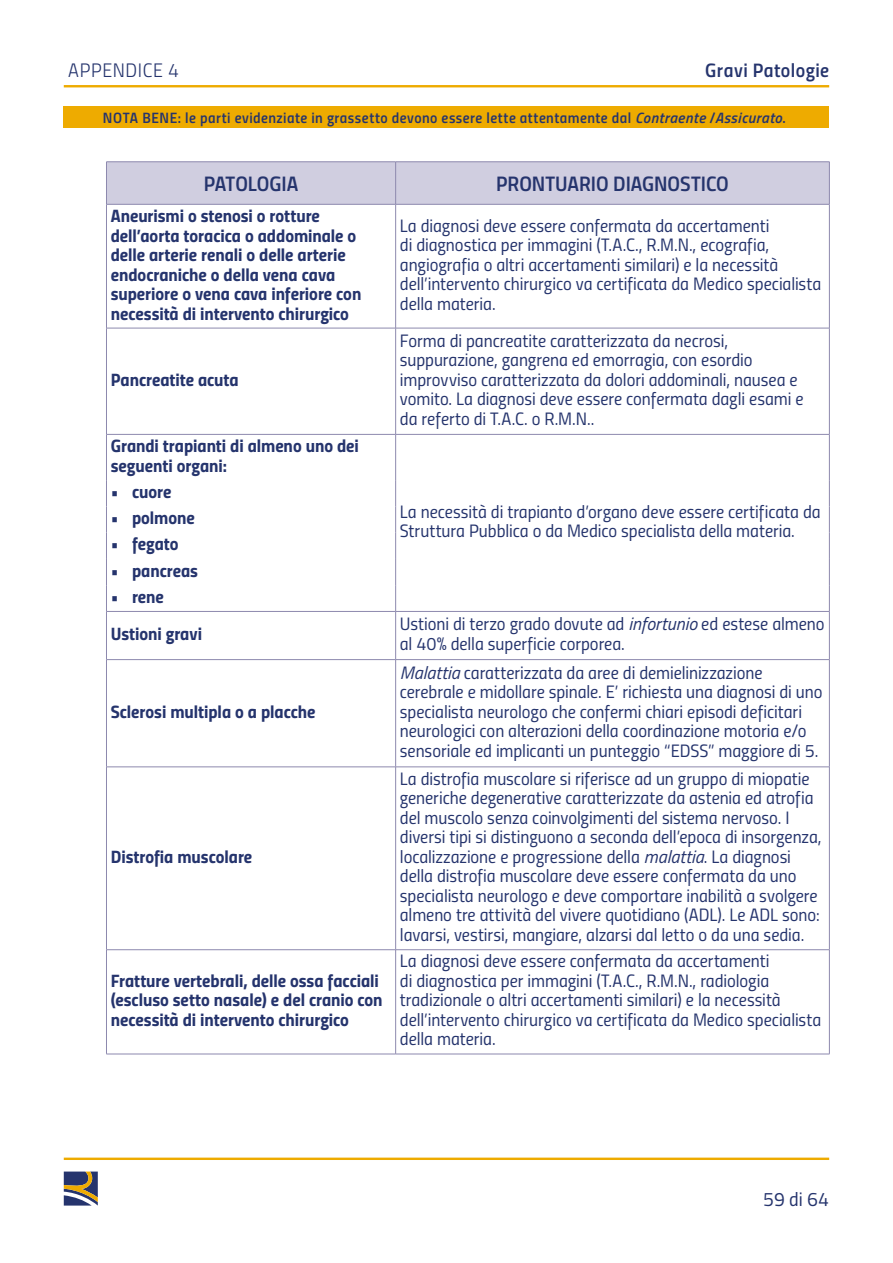
<style>
.page{position:relative;width:893px;height:1263px;background:#fff}
.page>*{position:absolute;margin:0;border:0;box-sizing:border-box;transform-origin:0 0}
.t1{font:21px "Titillium Semibold Upright";color:#25346d}
.t2{font:19.5px "Titillium Semibold Upright";letter-spacing:.025em;color:#25346d}
.t3{font:19.5px "Titillium Light Upright";color:#25346d}
.t4{font:19.5px "Titillium Regular Upright";color:#25346d}
.t5{font:18px/19.5px "Titillium Regular Upright";letter-spacing:-.005em;color:#25346d}
.t6{font:18px/19.5px "Titillium Bold Upright";letter-spacing:-.005em;color:#25346d}
.t7{font:15px "Titillium Semibold Upright";letter-spacing:.03em;color:#25346d}
.s1{font-family:"Titillium";font-weight:600;font-style:italic}
.s2{font-family:"Titillium";font-style:italic}
</style>
<div class="page">
<div style="left:64px;top:106px;width:765px;height:22px;background:#eeab00"></div>
<svg style="left:64px;top:1171px;width:34px;height:34px"></svg>
<hr style="left:64px;top:1157px;width:765px;height:3px;background:#eeab00">
<hr style="left:64px;top:85px;width:765px;height:2px;background:#eeab00">
<div style="left:107px;top:163px;width:722px;height:41px;background:#d0cee0"></div>
<hr style="left:106px;top:204px;width:1px;height:124px;background:#8d89ae">
<hr style="left:395px;top:204px;width:1px;height:124px;background:#8d89ae">
<hr style="left:829px;top:204px;width:1px;height:124px;background:#8d89ae">
<hr style="left:106px;top:328px;width:290px;height:1px;background:#8d89ae">
<hr style="left:106px;top:328px;width:1px;height:106px;background:#8d89ae">
<hr style="left:396px;top:328px;width:434px;height:1px;background:#8d89ae">
<hr style="left:395px;top:328px;width:1px;height:106px;background:#8d89ae">
<hr style="left:829px;top:328px;width:1px;height:106px;background:#8d89ae">
<hr style="left:106px;top:434px;width:290px;height:1px;background:#8d89ae">
<hr style="left:106px;top:435px;width:1px;height:45px;background:#8d89ae">
<hr style="left:396px;top:434px;width:434px;height:1px;background:#8d89ae">
<hr style="left:395px;top:435px;width:1px;height:45px;background:#8d89ae">
<hr style="left:829px;top:435px;width:1px;height:45px;background:#8d89ae">
<svg style="left:829px;top:480px;width:1px;height:131px"></svg>
<svg style="left:106px;top:480px;width:1px;height:131px"></svg>
<svg style="left:395px;top:480px;width:1px;height:131px"></svg>
<hr style="left:106px;top:611px;width:290px;height:1px;background:#8d89ae">
<hr style="left:106px;top:612px;width:1px;height:47px;background:#8d89ae">
<hr style="left:396px;top:611px;width:434px;height:1px;background:#8d89ae">
<hr style="left:395px;top:612px;width:1px;height:47px;background:#8d89ae">
<hr style="left:829px;top:612px;width:1px;height:47px;background:#8d89ae">
<hr style="left:106px;top:659px;width:290px;height:1px;background:#8d89ae">
<hr style="left:106px;top:660px;width:1px;height:107px;background:#8d89ae">
<hr style="left:396px;top:659px;width:434px;height:1px;background:#8d89ae">
<hr style="left:395px;top:660px;width:1px;height:107px;background:#8d89ae">
<hr style="left:829px;top:660px;width:1px;height:107px;background:#8d89ae">
<hr style="left:106px;top:767px;width:290px;height:1px;background:#8d89ae">
<hr style="left:106px;top:767px;width:1px;height:182px;background:#8d89ae">
<hr style="left:396px;top:767px;width:434px;height:1px;background:#8d89ae">
<hr style="left:395px;top:767px;width:1px;height:182px;background:#8d89ae">
<hr style="left:829px;top:767px;width:1px;height:182px;background:#8d89ae">
<hr style="left:106px;top:949px;width:290px;height:1px;background:#8d89ae">
<hr style="left:106px;top:950px;width:1px;height:104px;background:#8d89ae">
<hr style="left:396px;top:949px;width:434px;height:1px;background:#8d89ae">
<hr style="left:395px;top:950px;width:1px;height:104px;background:#8d89ae">
<hr style="left:829px;top:950px;width:1px;height:104px;background:#8d89ae">
<hr style="left:106px;top:1054px;width:290px;height:1px;background:#8d89ae">
<hr style="left:396px;top:1054px;width:434px;height:1px;background:#8d89ae">
<hr style="left:106px;top:162px;width:290px;height:1px;background:#8d89ae">
<hr style="left:106px;top:162px;width:1px;height:42px;background:#8d89ae">
<hr style="left:396px;top:162px;width:434px;height:1px;background:#8d89ae">
<hr style="left:395px;top:162px;width:1px;height:42px;background:#8d89ae">
<hr style="left:829px;top:162px;width:1px;height:42px;background:#8d89ae">
<hr style="left:106px;top:204px;width:290px;height:1px;background:#8d89ae">
<hr style="left:396px;top:204px;width:434px;height:1px;background:#8d89ae">
<p class="t3" style="left:68px;top:56px;width:46px">APPENDICE</p>
<p class="t3" style="left:168px;top:56px;width:12px">4</p>
<p class="t2" style="left:705px;top:55px;width:125px">Gravi Patologie</p>
<p class="t7" style="left:103px;top:106px;width:684px">nota bene: le parti evidenziate in grassetto devono essere lette attentamente dal <span class="s1">Contraente</span> /<span class="s1">Assicurato</span>.</p>
<p class="t1" style="left:204px;top:168px;width:95px">PATOLOGIA</p>
<p class="t1" style="left:496px;top:168px;width:222px">PRONTUARIO DIAGNOSTICO</p>
<p class="t6" style="left:111px;top:205px;width:252px">Aneurismi o stenosi o rotture dell’aorta toracica o addominale o delle arterie renali o delle arterie endocraniche o della vena cava superiore o vena cava inferiore con necessità di intervento chirurgico</p>
<p class="t5" style="left:400px;top:215px;width:423px">La diagnosi deve essere confermata da accertamenti<br>di diagnostica per immagini (T.A.C., R.M.N., ecografia, angiografia o altri accertamenti similari) e la necessità dell’intervento chirurgico va certificata da Medico specialista della materia.</p>
<p class="t6" style="left:111px;top:369px;width:130px">Pancreatite acuta</p>
<p class="t6" style="left:111px;top:435px;width:250px">Grandi trapianti di almeno uno dei seguenti organi:</p>
<p class="t6" style="left:111px;top:481px;width:62px">• cuore</p>
<p class="t6" style="left:111px;top:507px;width:86px">• polmone</p>
<p class="t6" style="left:111px;top:533px;width:69px">• fegato</p>
<p class="t6" style="left:111px;top:559px;width:89px">• pancreas</p>
<p class="t6" style="left:111px;top:577px;width:93px;line-height:37.2px">• rene<br>Ustioni gravi</p>
<p class="t6" style="left:111px;top:701px;width:206px">Sclerosi multipla o a placche</p>
<p class="t6" style="left:111px;top:846px;width:143px">Distrofia muscolare</p>
<p class="t6" style="left:111px;top:970px;width:273px">Fratture vertebrali, delle ossa facciali (escluso setto nasale) e del cranio con necessità di intervento chirurgico</p>
<p class="t5" style="left:400px;top:330px;width:405px">Forma di pancreatite caratterizzata da necrosi, suppurazione, gangrena ed emorragia, con esordio improvviso caratterizzata da dolori addominali, nausea e vomito. La diagnosi deve essere confermata dagli esami e da referto di T.A.C. o R.M.N..</p>
<p class="t5" style="left:400px;top:501px;width:422px">La necessità di trapianto d’organo deve essere certificata da<br>Struttura Pubblica o da Medico specialista della materia.</p>
<p class="t5" style="left:400px;top:613px;width:426px">Ustioni di terzo grado dovute ad <span class="s2">infortunio</span> ed estese almeno al 40% della superficie corporea.</p>
<p class="t5" style="left:400px;top:662px;width:424px"><span class="s2">Malattia</span> caratterizzata da aree di demielinizzazione cerebrale e midollare spinale. E’ richiesta una diagnosi di uno specialista neurologo che confermi chiari episodi deficitari neurologici con alterazioni della coordinazione motoria e/o sensoriale ed implicanti un punteggio “EDSS” maggiore di 5.</p>
<p class="t5" style="left:400px;top:768px;width:423px">La distrofia muscolare si riferisce ad un gruppo di miopatie generiche degenerative caratterizzate da astenia ed atrofia del muscolo senza coinvolgimenti del sistema nervoso. I diversi tipi si distinguono a seconda dell’epoca di insorgenza, localizzazione e progressione della <span class="s2">malattia</span>. La diagnosi della distrofia muscolare deve essere confermata da uno specialista neurologo e deve comportare inabilità a svolgere almeno tre attività del vivere quotidiano (ADL). Le ADL sono: lavarsi, vestirsi, mangiare, alzarsi dal letto o da una sedia.</p>
<p class="t5" style="left:400px;top:950px;width:423px">La diagnosi deve essere confermata da accertamenti<br>di diagnostica per immagini (T.A.C., R.M.N., radiologia tradizionale o altri accertamenti similari) e la necessità dell’intervento chirurgico va certificata da Medico specialista della materia.</p>
<p class="t4" style="left:763px;top:1184px;width:68px">59 di 64</p>
</div>
